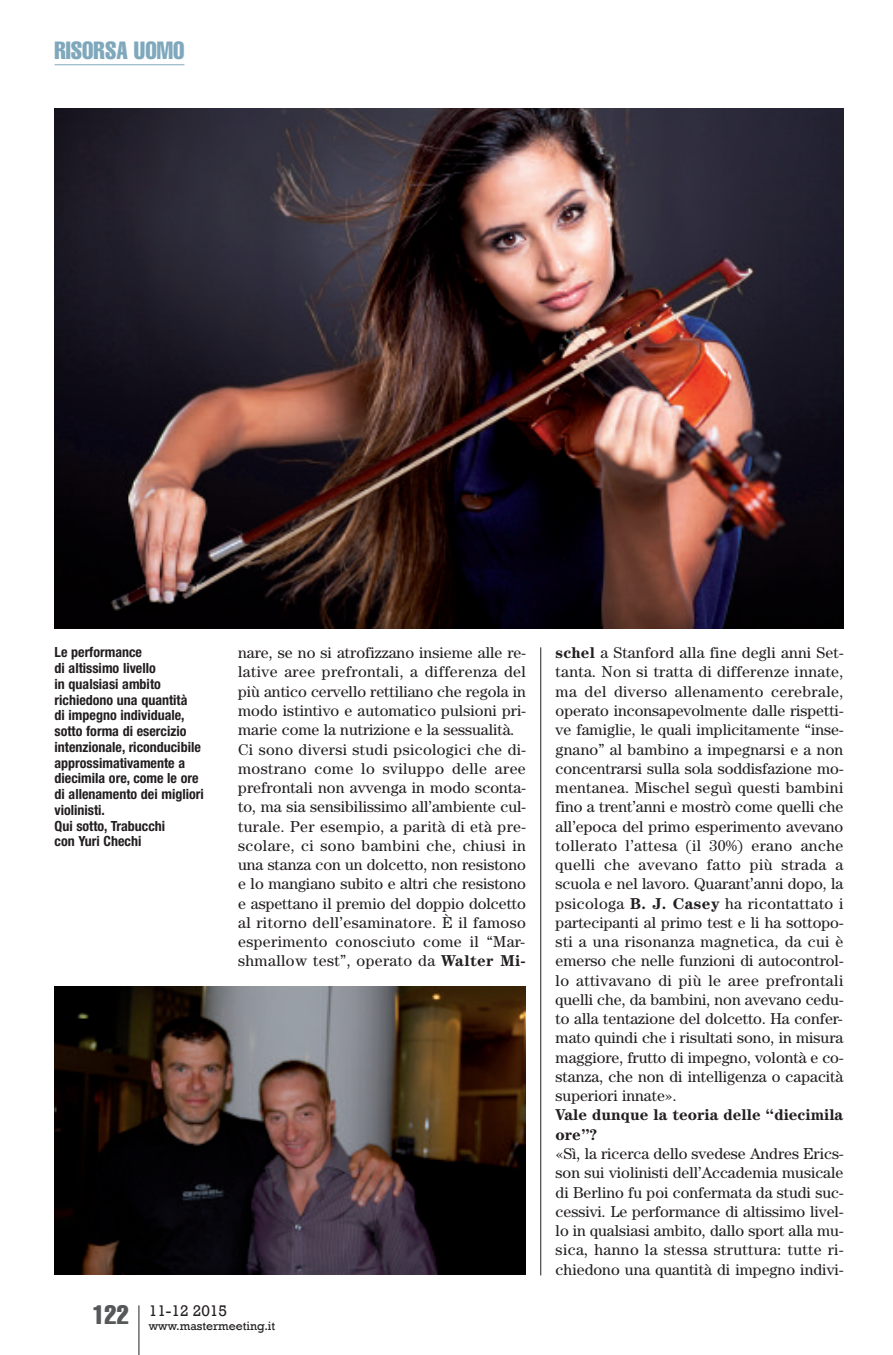
<style>
.page{position:relative;width:893px;height:1355px;background:#fff}
.page>*{position:absolute;margin:0;border:0;box-sizing:border-box;transform-origin:0 0}
.t1{font:extra-condensed 24.5px "Helvetica";color:#7fa8bc}
.t2{font:15.75px/19.2px "Century";letter-spacing:.005em;color:#231f20;text-align:justify}
.t3{font:700 15.75px/19.2px "Century";color:#231f20}
.t4{font:15.75px "Rockwell";color:#231f20}
.t5{font:700 condensed 14px/15.8px "Helvetica Neue";color:#231f20}
.t6{font:12.25px "Rockwell";color:#231f20}
.s1{font-weight:700}
</style>
<div class="page">
<hr style="left:138px;top:1305px;width:1px;height:49px;background:#231f20">
<hr style="left:55px;top:64px;width:129px;height:1px;background:#7fa8bc">
<hr style="left:540px;top:647px;width:1px;height:628px;background:#231f20">
<img style="left:55px;top:108px;width:788px;height:520px">
<img style="left:55px;top:986px;width:471px;height:288px">
<h1 class="t1" style="left:55px;top:42px;width:131px">RISORSA UOMO</h1>
<p class="t5" style="left:55px;top:645px;width:151px">Le performance<br>di altissimo livello<br>in qualsiasi ambito richiedono una quantità<br>di impegno individuale, sotto forma di esercizio intenzionale, riconducibile approssimativamente a diecimila ore, come le ore di allenamento dei migliori violinisti.<br>Qui sotto, Trabucchi<br>con Yuri Chechi</p>
<p class="t2" style="left:238px;top:644px;width:289px;text-align:left">nare, se no si atrofizzano insieme alle re&shy;lative aree prefrontali, a differenza del più antico cervello rettiliano che regola in modo istintivo e automatico pulsioni pri&shy;marie come la nutrizione e la sessualità.<br>Ci sono diversi studi psicologici che di&shy;mostrano come lo sviluppo delle aree prefrontali non avvenga in modo sconta&shy;to, ma sia sensibilissimo all’ambiente cul&shy;turale. Per esempio, a parità di età pre&shy;scolare, ci sono bambini che, chiusi in una stanza con un dolcetto, non resistono e lo mangiano subito e altri che resistono e aspettano il premio del doppio dolcetto al ritorno dell’esaminatore. È il famoso esperimento conosciuto come il “Mar&shy;shmallow test”, operato da <span class="s1">Walter Mi-</span></p>
<p class="t6" style="left:92px;top:1318px;width:184px"><sup>122</sup> www.mastermeeting.it</p>
<p class="t4" style="left:149px;top:1300px;width:80px">11-12 2015</p>
<p class="t2" style="left:556px;top:644px;width:289px"><span class="s1">schel</span> a Stanford alla fine degli anni Set&shy;tanta. Non si tratta di differenze innate, ma del diverso allenamento cerebrale, operato inconsapevolmente dalle rispetti&shy;ve famiglie, le quali implicitamente “inse&shy;gnano” al bambino a impegnarsi e a non concentrarsi sulla sola soddisfazione mo&shy;mentanea. Mischel seguì questi bambini fino a trent’anni e mostrò come quelli che all’epoca del primo esperimento avevano tollerato l’attesa (il 30%) erano anche quelli che avevano fatto più strada a scuola e nel lavoro. Quarant’anni dopo, la psicologa <span class="s1">B. J. Casey</span> ha ricontattato i partecipanti al primo test e li ha sottopo&shy;sti a una risonanza magnetica, da cui è emerso che nelle funzioni di autocontrol&shy;lo attivavano di più le aree prefrontali quelli che, da bambini, non avevano cedu&shy;to alla tentazione del dolcetto. Ha confer&shy;mato quindi che i risultati sono, in misura maggiore, frutto di impegno, volontà e co&shy;stanza, che non di intelligenza o capacità superiori innate».</p>
<p class="t3" style="left:556px;top:1106px;width:289px">Vale dunque la teoria delle “diecimila ore”?</p>
<p class="t2" style="left:556px;top:1145px;width:289px">«Sì, la ricerca dello svedese Andres Erics&shy;son sui violinisti dell’Accademia musicale di Berlino fu poi confermata da studi suc&shy;cessivi. Le performance di altissimo livel&shy;lo in qualsiasi ambito, dallo sport alla mu&shy;sica, hanno la stessa struttura: tutte ri&shy;chiedono una quantità di impegno indivi-</p>
</div>
